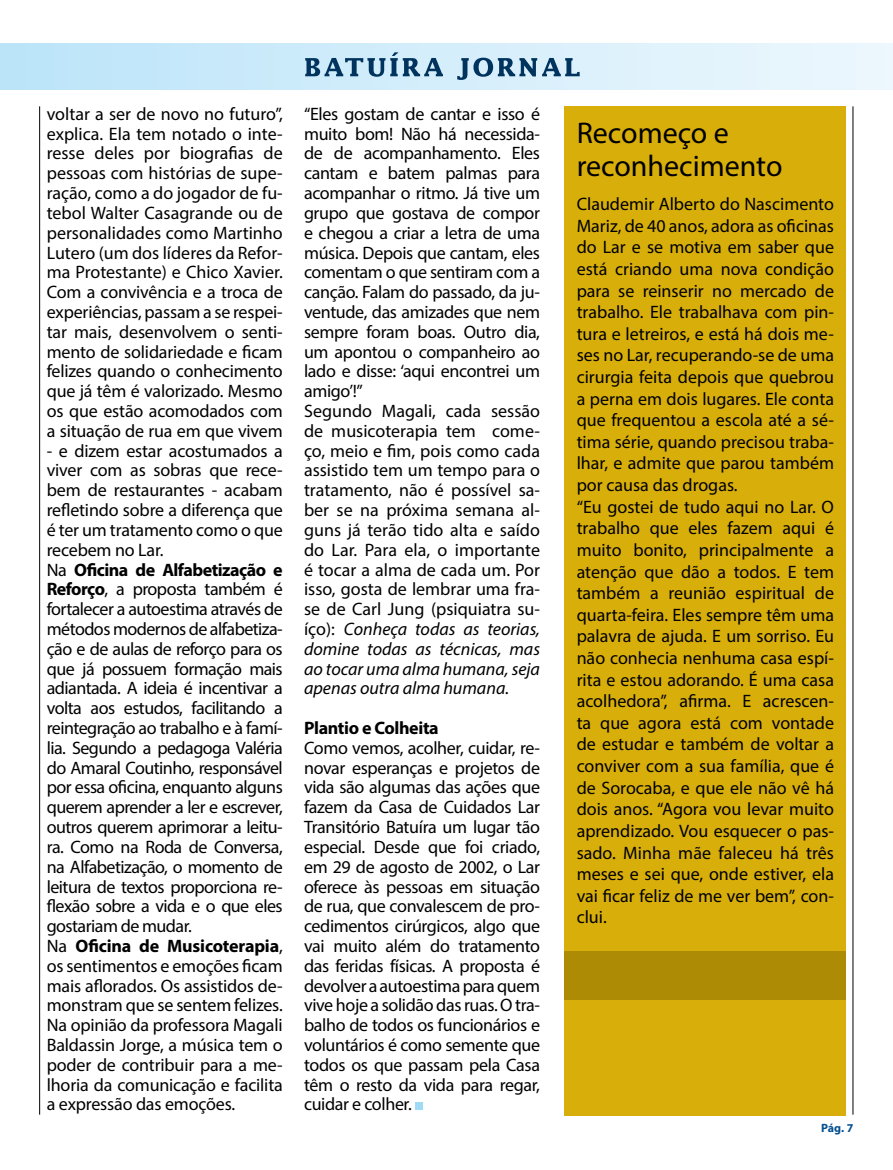
<style>
.page{position:relative;width:893px;height:1170px;background:#fff}
.page>*{position:absolute;margin:0;border:0;box-sizing:border-box;transform-origin:0 0}
.t1{font:30px/33px "Myriad Pro";color:#000}
.t2{font:18px/19.8px "Myriad Pro";letter-spacing:-.01em;color:#000;text-align:justify}
.t3{font:18px/19.8px "Myriad Pro";letter-spacing:-.03em;color:#000}
.t4{font:700 18px "Myriad Pro";letter-spacing:-.02em;color:#000}
.t5{font:700 12px "Myriad Pro";color:#004f91}
.s1{font-weight:700}
.s2{font-style:italic}
</style>
<div class="page">
<div style="left:0;top:44px;width:893px;height:45px;background:linear-gradient(to right,#bbe4f9,#edf7fd)"></div>
<hr style="left:853px;top:106px;width:1px;height:1008px;background:#000">
<hr style="left:39px;top:106px;width:1px;height:1008px;background:#000">
<svg style="left:305px;top:52px;width:138px;height:25px;background:#8cafc7"></svg>
<svg style="left:457px;top:58px;width:123px;height:22px;background:#88a9c0"></svg>
<div style="left:564px;top:106px;width:282px;height:1009px;background:#d8ae0b"></div>
<div style="left:415px;top:1101px;width:7px;height:8px;background:#9fdaf7"></div>
<div style="left:564px;top:951px;width:282px;height:48px;background:#ae8b04"></div>
<p class="t2" style="left:47px;top:104px;width:238px">voltar a ser de novo no futuro”, explica. Ela tem notado o inte&shy;resse deles por biografias de pessoas com histórias de supe&shy;ração, como a do jogador de fu&shy;tebol Walter Casagrande ou de personalidades como Martinho Lutero (um dos líderes da Refor&shy;ma Protestante) e Chico Xavier.<br>Com a convivência e a troca de experiências, passam a se respei&shy;tar mais, desenvolvem o senti&shy;mento de solidariedade e ficam felizes quando o conhecimento que já têm é valorizado. Mesmo os que estão acomodados com a situação de rua em que vivem</p>
<p class="t3" style="left:47px;top:440px;width:238px">- e dizem estar acostumados a viver com as sobras que rece&shy;bem de restaurantes - acabam refletindo sobre a diferença que é ter um tratamento como o que recebem no Lar.<br>Na <span class="s1">Oficina de Alfabetização e<br>Reforço</span>, a proposta também é fortalecer a autoestima através de métodos modernos de alfabetiza&shy;ção e de aulas de reforço para os que já possuem formação mais adiantada. A ideia é incentivar a volta aos estudos, facilitando a reintegração ao trabalho e à famí&shy;lia. Segundo a pedagoga Valéria do Amaral Coutinho, responsável por essa oficina, enquanto alguns querem aprender a ler e escrever, outros querem aprimorar a leitu&shy;ra. Como na Roda de Conversa, na Alfabetização, o momento de leitura de textos proporciona re&shy;flexão sobre a vida e o que eles gostariam de mudar.<br>Na <span class="s1">Oficina de Musicoterapia</span>, os sentimentos e emoções ficam mais aflorados. Os assistidos de&shy;monstram que se sentem felizes.<br>Na opinião da professora Magali<br>Baldassin Jorge, a música tem o poder de contribuir para a me&shy;lhoria da comunicação e facilita a expressão das emoções.</p>
<p class="t2" style="left:304px;top:104px;width:238px;text-align:left">“Eles gostam de cantar e isso é muito bom! Não há necessida&shy;de de acompanhamento. Eles cantam e batem palmas para acompanhar o ritmo. Já tive um grupo que gostava de compor e chegou a criar a letra de uma música. Depois que cantam, eles comentam o que sentiram com a canção. Falam do passado, da ju&shy;ventude, das amizades que nem sempre foram boas. Outro dia, um apontou o companheiro ao lado e disse: ‘aqui encontrei um amigo’!”<br>Segundo Magali, cada sessão de musicoterapia tem come&shy;ço, meio e fim, pois como cada assistido tem um tempo para o tratamento, não é possível sa&shy;ber se na próxima semana al&shy;guns já terão tido alta e saído do Lar. Para ela, o importante é tocar a alma de cada um. Por isso, gosta de lembrar uma fra&shy;se de Carl Jung (psiquiatra su&shy;íço): <span class="s2">Conheça todas as teorias, domine todas as técnicas, mas ao tocar uma alma humana, seja apenas outra alma humana.</span></p>
<p class="t4" style="left:304px;top:716px;width:136px">Plantio e Colheita</p>
<p class="t2" style="left:304px;top:737px;width:238px">Como vemos, acolher, cuidar, re&shy;novar esperanças e projetos de vida são algumas das ações que fazem da Casa de Cuidados Lar Transitório Batuíra um lugar tão especial. Desde que foi criado, em 29 de agosto de 2002, o Lar oferece às pessoas em situação de rua, que convalescem de pro&shy;cedimentos cirúrgicos, algo que vai muito além do tratamento das feridas físicas. A proposta é devolver a autoestima para quem vive hoje a solidão das ruas. O tra&shy;balho de todos os funcionários e voluntários é como semente que todos os que passam pela Casa têm o resto da vida para regar, cuidar e colher.</p>
<h1 class="t1" style="left:577px;top:116px;width:207px">Recomeço e reconhecimento</h1>
<p class="t2" style="left:577px;top:193px;width:259px;line-height:21.6px;text-align:left">Claudemir Alberto do Nascimento<br>Mariz, de 40 anos, adora as oficinas do Lar e se motiva em saber que está criando uma nova condição para se reinserir no mercado de trabalho. Ele trabalhava com pin&shy;tura e letreiros, e está há dois me&shy;ses no Lar, recuperando-se de uma cirurgia feita depois que quebrou a perna em dois lugares. Ele conta que frequentou a escola até a sé&shy;tima série, quando precisou traba&shy;lhar, e admite que parou também por causa das drogas.<br>“Eu gostei de tudo aqui no Lar. O trabalho que eles fazem aqui é muito bonito, principalmente a atenção que dão a todos. E tem também a reunião espiritual de quarta-feira. Eles sempre têm uma palavra de ajuda. E um sorriso. Eu não conhecia nenhuma casa espí&shy;rita e estou adorando. É uma casa acolhedora”, afirma. E acrescen&shy;ta que agora está com vontade de estudar e também de voltar a conviver com a sua família, que é de Sorocaba, e que ele não vê há dois anos. “Agora vou levar muito aprendizado. Vou esquecer o pas&shy;sado. Minha mãe faleceu há três meses e sei que, onde estiver, ela vai ficar feliz de me ver bem”, con&shy;clui.</p>
<p class="t5" style="left:821px;top:1120px;width:34px">Pág. 7</p>
</div>
